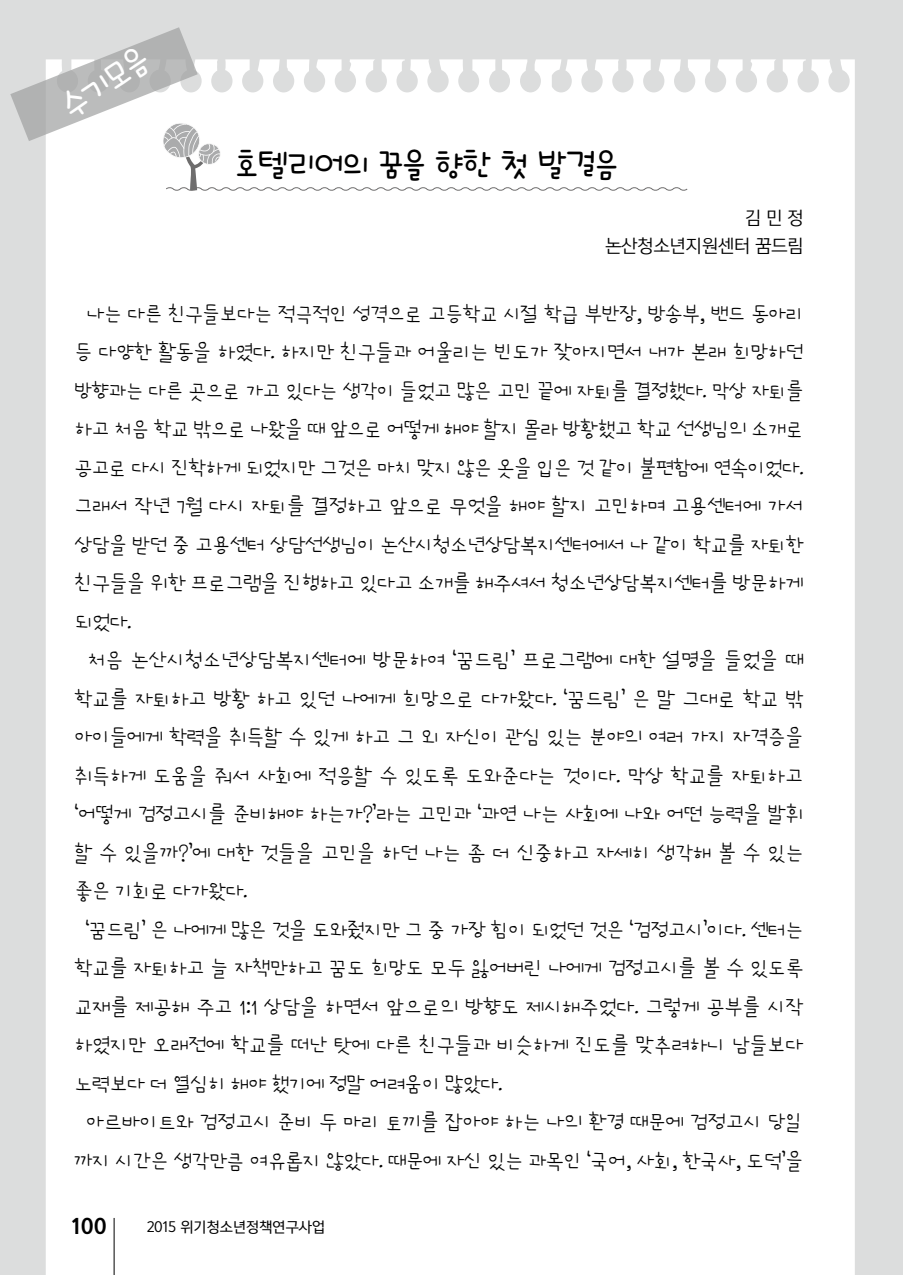
<style>
.page{position:relative;width:903px;height:1275px;background:#dcdddd}
.page>*{position:absolute;margin:0;border:0;box-sizing:border-box;transform-origin:0 0}
.t1{font:33.6px "DSV Writting M";color:#fff}
.t2{font:33.25px "DSV Writting M";color:#000}
.t3{font:22.75px "Happy Life";letter-spacing:-.03em;color:#000}
.t4{font:22.75px "Happy Life";letter-spacing:-.01em;color:#000}
.t5{font:19.25px "Yoon Gothic Pro 780";color:#000}
.t6{font:17.5px/28px "Yoon Gothic Pro 740";color:#000;text-align:right}
.t7{font:14px "Yoon Gothic Pro 750";color:#000}
</style>
<div class="page">
<div style="left:46px;top:59px;width:809px;height:1216px;background:#fff"></div>
<hr style="left:114px;top:1218px;width:1px;height:57px;background:#000">
<svg style="left:10px;top:27px;width:678px;height:165px"></svg>
<h1 class="t1" style="left:57px;top:96px;width:97px;rotate:-34deg">수기모음</h1>
<h2 class="t2" style="left:235px;top:148px;width:384px">호텔리어의 꿈을 향한 첫 발걸음</h2>
<p class="t6" style="left:605px;top:204px;width:200px">김 민 정 논산청소년지원센터 꿈드림</p>
<p class="t3" style="left:87px;top:303px;width:718px">나는 다른 친구들보다는 적극적인 성격으로 고등학교 시절 학급 부반장, 방송부, 밴드 동아리</p>
<p class="t3" style="left:74px;top:341px;width:731px">등 다양한 활동을 하였다. 하지만 친구들과 어울리는 빈도가 잦아지면서 내가 본래 희망하던</p>
<p class="t3" style="left:74px;top:380px;width:731px">방향과는 다른 곳으로 가고 있다는 생각이 들었고 많은 고민 끝에 자퇴를 결정했다. 막상 자퇴를</p>
<p class="t3" style="left:74px;top:418px;width:731px">하고 처음 학교 밖으로 나왔을 때 앞으로 어떻게 해야 할지 몰라 방황했고 학교 선생님의 소개로</p>
<p class="t3" style="left:74px;top:457px;width:731px">공고로 다시 진학하게 되었지만 그것은 마치 맞지 않은 옷을 입은 것 같이 불편함에 연속이었다.</p>
<p class="t3" style="left:74px;top:495px;width:731px">그래서 작년 7월 다시 자퇴를 결정하고 앞으로 무엇을 해야 할지 고민하며 고용센터에 가서</p>
<p class="t3" style="left:74px;top:534px;width:731px">상담을 받던 중 고용센터 상담선생님이 논산시청소년상담복지센터에서 나 같이 학교를 자퇴한</p>
<p class="t3" style="left:74px;top:572px;width:731px">친구들을 위한 프로그램을 진행하고 있다고 소개를 해주셔서 청소년상담복지센터를 방문하게</p>
<p class="t3" style="left:74px;top:611px;width:59px">되었다.</p>
<p class="t4" style="left:88px;top:649px;width:717px">처음 논산시청소년상담복지센터에 방문하여 ‘꿈드림’ 프로그램에 대한 설명을 들었을 때</p>
<p class="t3" style="left:74px;top:688px;width:731px">학교를 자퇴하고 방황 하고 있던 나에게 희망으로 다가왔다. ‘꿈드림’ 은 말 그대로 학교 밖</p>
<p class="t3" style="left:74px;top:726px;width:731px">아이들에게 학력을 취득할 수 있게 하고 그 외 자신이 관심 있는 분야의 여러 가지 자격증을</p>
<p class="t3" style="left:74px;top:765px;width:730px">취득하게 도움을 줘서 사회에 적응할 수 있도록 도와준다는 것이다. 막상 학교를 자퇴하고</p>
<p class="t3" style="left:74px;top:803px;width:731px">‘어떻게 검정고시를 준비해야 하는가?’라는 고민과 ‘과연 나는 사회에 나와 어떤 능력을 발휘</p>
<p class="t4" style="left:74px;top:842px;width:731px">할 수 있을까?’에 대한 것들을 고민을 하던 나는 좀 더 신중하고 자세히 생각해 볼 수 있는</p>
<p class="t3" style="left:74px;top:880px;width:175px">좋은 기회로 다가왔다.</p>
<p class="t3" style="left:85px;top:919px;width:720px">‘꿈드림’ 은 나에게 많은 것을 도와줬지만 그 중 가장 힘이 되었던 것은 ‘검정고시’이다. 센터는</p>
<p class="t3" style="left:74px;top:957px;width:731px">학교를 자퇴하고 늘 자책만하고 꿈도 희망도 모두 잃어버린 나에게 검정고시를 볼 수 있도록</p>
<p class="t4" style="left:74px;top:996px;width:731px">교재를 제공해 주고 1:1 상담을 하면서 앞으로의 방향도 제시해주었다. 그렇게 공부를 시작</p>
<p class="t3" style="left:74px;top:1034px;width:731px">하였지만 오래전에 학교를 떠난 탓에 다른 친구들과 비슷하게 진도를 맞추려하니 남들보다</p>
<p class="t3" style="left:74px;top:1073px;width:429px">노력보다 더 열심히 해야 했기에 정말 어려움이 많았다.</p>
<p class="t3" style="left:86px;top:1111px;width:719px">아르바이트와 검정고시 준비 두 마리 토끼를 잡아야 하는 나의 환경 때문에 검정고시 당일</p>
<p class="t3" style="left:74px;top:1150px;width:731px">까지 시간은 생각만큼 여유롭지 않았다. 때문에 자신 있는 과목인 ‘국어, 사회, 한국사, 도덕’을</p>
<p class="t5" style="left:72px;top:1212px;width:37px">100</p>
<p class="t7" style="left:147px;top:1218px;width:180px">2015 위기청소년정책연구사업</p>
</div>
